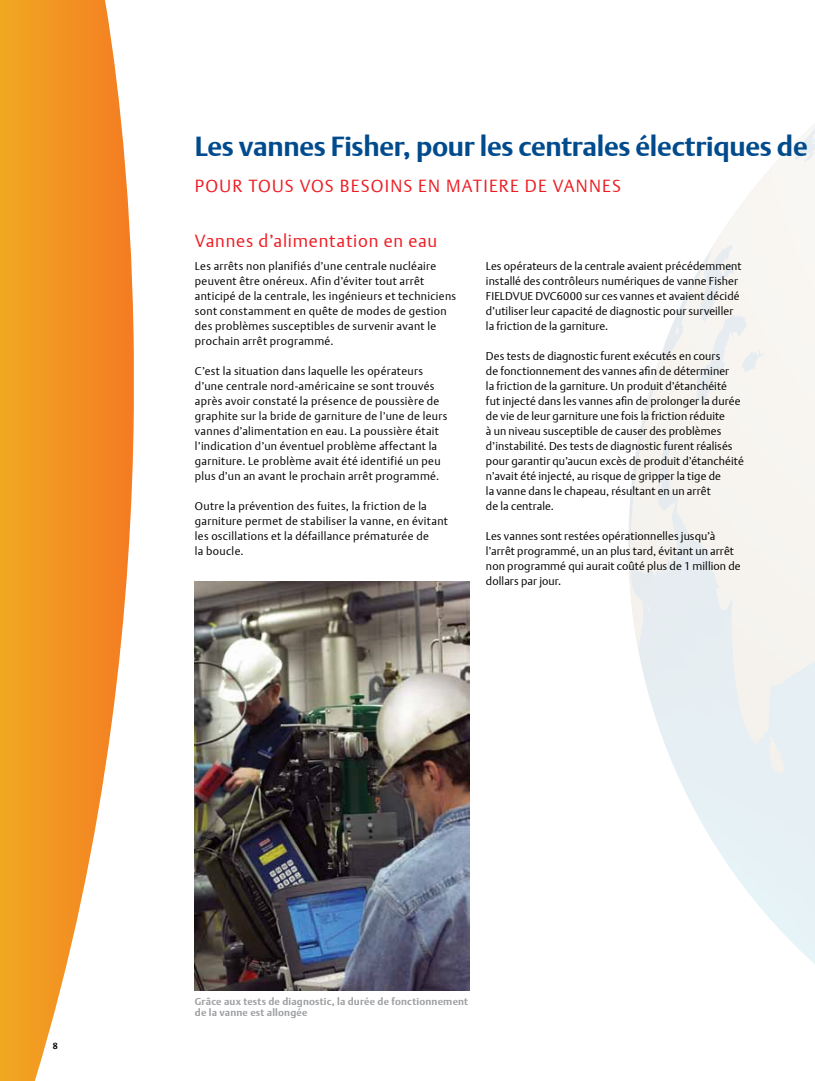
<style>
.page{position:relative;width:815px;height:1081px;background:#fff}
.page>*{position:absolute;margin:0;border:0;box-sizing:border-box;transform-origin:0 0}
.t1{font:700 27.5px "DTL Argo T";letter-spacing:-.01em;color:#004b8d}
.t2{font:17.5px "DTL Argo T Light";letter-spacing:.07em;color:#ed1d24}
.t3{font:17.5px "DTL Argo T Light";letter-spacing:.045em;color:#ed1d24}
.t4{font:11.25px/15px "DTL Argo T Light";letter-spacing:.02em;color:#000}
.t5{font:700 10px/11.2px "DTL Argo T";letter-spacing:.02em;color:#9d9fa2}
.t6{font:700 8.75px "DTL Argo T";color:#000}
</style>
<div class="page">
<svg style="left:628px;top:282px;width:187px;height:682px"></svg>
<svg style="left:685px;top:293px;width:2px;height:7px"></svg>
<svg style="left:675px;top:326px;width:4px;height:9px"></svg>
<svg style="left:769px;top:737px;width:15px;height:36px"></svg>
<svg style="left:693px;top:124px;width:122px;height:197px"></svg>
<svg style="left:628px;top:545px;width:23px;height:106px"></svg>
<svg style="left:719px;top:363px;width:3px;height:5px"></svg>
<img style="left:195px;top:581px;width:274px;height:410px">
<svg style="left:0;top:0;width:134px;height:1081px"></svg>
<h1 class="t1" style="left:195px;top:130px;width:614px">Les vannes Fisher, pour les centrales électriques de</h1>
<h2 class="t2" style="left:195px;top:176px;width:428px">Pour tous vos besoi ns en mati Ere de vannes</h2>
<h2 class="t3" style="left:195px;top:231px;width:244px">Vannes d’alimentation en eau</h2>
<p class="t4" style="left:195px;top:258px;width:263px">Les arrêts non planifiés d’une centrale nucléaire peuvent être onéreux. Afin d’éviter tout arrêt anticipé de la centrale, les ingénieurs et techniciens sont constamment en quête de modes de gestion des problèmes susceptibles de survenir avant le prochain arrêt programmé.</p>
<p class="t4" style="left:195px;top:363px;width:254px">C’est la situation dans laquelle les opérateurs d’une centrale nord-américaine se sont trouvés après avoir constaté la présence de poussière de graphite sur la bride de garniture de l’une de leurs vannes d’alimentation en eau. La poussière était l’indication d’un éventuel problème affectant la garniture. Le problème avait été identifié un peu plus d’un an avant le prochain arrêt programmé.</p>
<p class="t4" style="left:195px;top:498px;width:255px">Outre la prévention des fuites, la friction de la garniture permet de stabiliser la vanne, en évitant les oscillations et la défaillance prématurée de<br>la boucle.</p>
<p class="t4" style="left:486px;top:258px;width:257px">Les opérateurs de la centrale avaient précédemment installé des contrôleurs numériques de vanne Fisher FIELDVU E DVC6000 sur ces vannes et avaient décidé d’utiliser leur capacité de diagnostic pour surveiller la friction de la garniture.</p>
<p class="t4" style="left:486px;top:348px;width:259px">Des tests de diagnostic furent exécutés en cours<br>de fonctionnement des vannes afin de déterminer<br>la friction de la garniture. Un produit d’étanchéité fut injecté dans les vannes afin de prolonger la durée de vie de leur garniture une fois la friction réduite<br>à un niveau susceptible de causer des problèmes d’instabilité. Des tests de diagnostic furent réalisés pour garantir qu’aucun excès de produit d’étanchéité n’avait été injecté, au risque de gripper la tige de<br>la vanne dans le chapeau, résultant en un arrêt<br>de la centrale.</p>
<p class="t4" style="left:486px;top:528px;width:256px">Les vannes sont restées opérationnelles jusqu’à l’arrêt programmé, un an plus tard, évitant un arrêt non programmé qui aurait coûté plus de 1 million de dollars par jour.</p>
<p class="t6" style="left:53px;top:1040px;width:6px">8</p>
<p class="t5" style="left:195px;top:995px;width:275px">Grâce aux tests de diagnostic, la durée de fonctionnement de la vanne est allongée</p>
</div>
